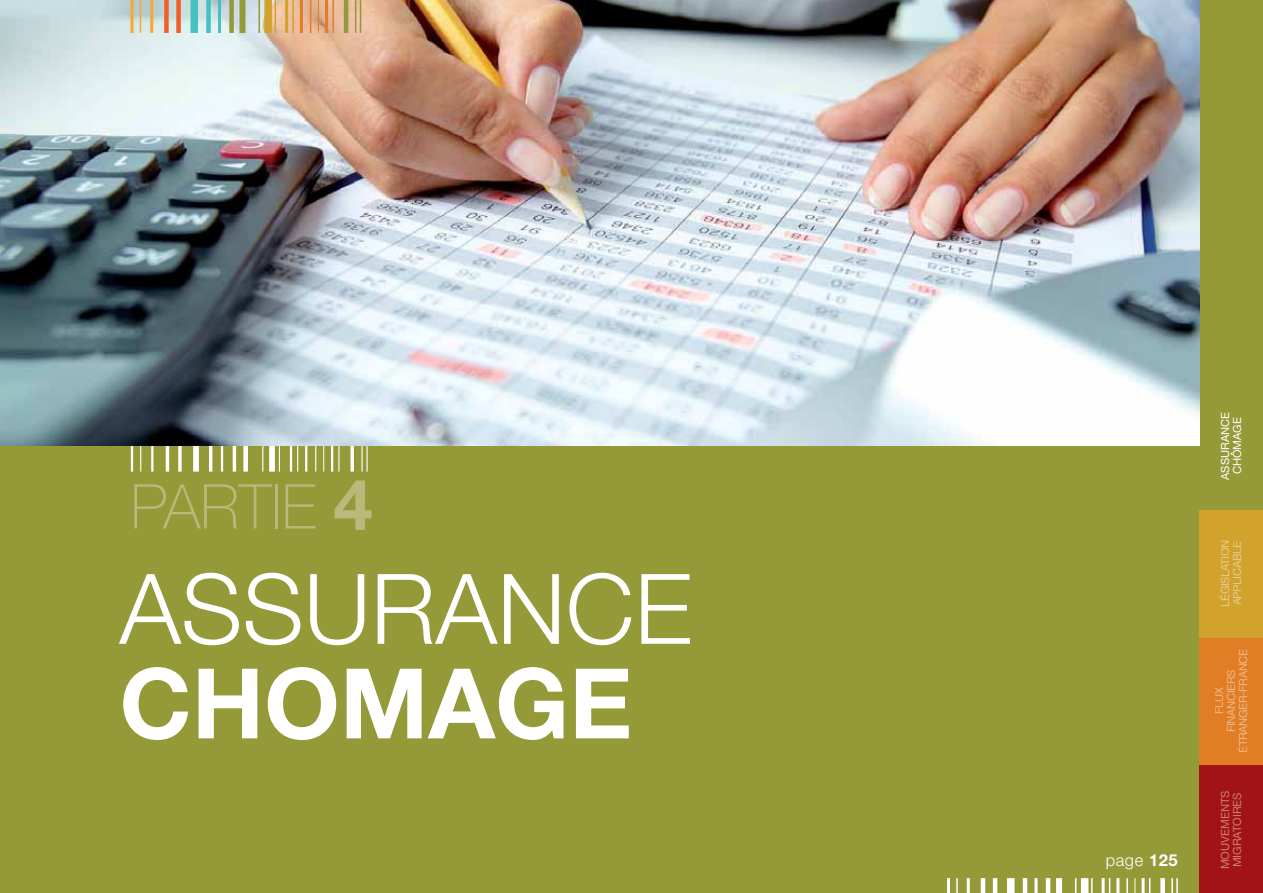
<style>
.page{position:relative;width:1263px;height:893px;background:#949a38}
.page>*{position:absolute;margin:0;border:0;box-sizing:border-box;transform-origin:0 0}
.t1{font:300 97.5px "Helvetica Neue LT Std";color:#fff}
.t2{font:700 97.5px "Helvetica Neue LT Std";color:#fff}
.t3{font:100 61.8px "Helvetica Neue LT Std";color:#bab97c}
.t4{font:300 16.5px "Helvetica Neue LT Std";color:#fff}
.t5{font:11.25px/12px "Helvetica Neue LT Std";letter-spacing:-.03em;color:#efb886;text-align:center}
.t6{font:11.25px/12px "Helvetica Neue LT Std";color:#cb816a}
.t7{font:11.25px/12px "Helvetica Neue LT Std";letter-spacing:-.03em;color:#e6cb8f}
.t8{font:11.25px/12px "Helvetica Neue LT Std";color:#fff;text-align:center}
.s1{font-weight:700;font-size:70.5px}
.s2{font-weight:700}
</style>
<div class="page">
<div style="left:1200px;top:510px;width:63px;height:128px;background:#d1a22c"></div>
<div style="left:1200px;top:638px;width:63px;height:127px;background:#e07d25"></div>
<div style="left:1200px;top:765px;width:63px;height:128px;background:#a21318"></div>
<hr style="left:947px;top:878px;width:3px;height:15px;background:#fff">
<svg style="left:956px;top:878px;width:2px;height:15px"></svg>
<hr style="left:967px;top:878px;width:3px;height:15px;background:#fff">
<hr style="left:981px;top:878px;width:4px;height:15px;background:#fff">
<hr style="left:993px;top:878px;width:4px;height:15px;background:#fff">
<div style="left:1007px;top:878px;width:7px;height:15px;background:#fff"></div>
<hr style="left:1023px;top:878px;width:4px;height:15px;background:#fff">
<hr style="left:1034px;top:878px;width:3px;height:15px;background:#fff">
<hr style="left:1046px;top:878px;width:4px;height:15px;background:#fff">
<div style="left:1056px;top:878px;width:6px;height:15px;background:#fff"></div>
<svg style="left:1075px;top:878px;width:1px;height:15px"></svg>
<div style="left:1081px;top:878px;width:7px;height:15px;background:#fff"></div>
<svg style="left:1091px;top:878px;width:2px;height:15px"></svg>
<hr style="left:1102px;top:878px;width:3px;height:15px;background:#fff">
<svg style="left:1109px;top:878px;width:1px;height:15px"></svg>
<hr style="left:1116px;top:878px;width:3px;height:15px;background:#fff">
<svg style="left:1126px;top:878px;width:2px;height:15px"></svg>
<svg style="left:1134px;top:878px;width:1px;height:15px"></svg>
<hr style="left:1141px;top:878px;width:3px;height:15px;background:#fff">
<svg style="left:1149px;top:878px;width:1px;height:15px"></svg>
<div style="left:1160px;top:878px;width:5px;height:15px;background:#fff"></div>
<svg style="left:1171px;top:878px;width:7px;height:15px"></svg>
<hr style="left:131px;top:446px;width:2px;height:26px;background:#fff">
<svg style="left:140px;top:446px;width:1px;height:26px"></svg>
<hr style="left:151px;top:446px;width:2px;height:26px;background:#fff">
<hr style="left:166px;top:446px;width:3px;height:26px;background:#fff">
<svg style="left:178px;top:446px;width:4px;height:26px"></svg>
<div style="left:193px;top:446px;width:6px;height:26px;background:#fff"></div>
<hr style="left:209px;top:446px;width:3px;height:26px;background:#fff">
<hr style="left:221px;top:446px;width:2px;height:26px;background:#fff">
<hr style="left:233px;top:446px;width:3px;height:26px;background:#fff">
<div style="left:243px;top:446px;width:5px;height:26px;background:#fff"></div>
<svg style="left:262px;top:446px;width:1px;height:26px"></svg>
<div style="left:269px;top:446px;width:6px;height:26px;background:#fff"></div>
<svg style="left:279px;top:446px;width:1px;height:26px"></svg>
<hr style="left:290px;top:446px;width:2px;height:26px;background:#fff">
<svg style="left:297px;top:446px;width:1px;height:26px"></svg>
<hr style="left:305px;top:446px;width:2px;height:26px;background:#fff">
<svg style="left:315px;top:446px;width:1px;height:26px"></svg>
<svg style="left:323px;top:446px;width:1px;height:26px"></svg>
<hr style="left:331px;top:446px;width:2px;height:26px;background:#fff">
<svg style="left:338px;top:446px;width:1px;height:26px"></svg>
<svg style="left:350px;top:446px;width:4px;height:26px"></svg>
<hr style="left:361px;top:446px;width:2px;height:26px;background:#fff">
<hr style="left:366px;top:446px;width:2px;height:26px;background:#fff">
<img style="left:0;top:0;width:1199px;height:446px">
<hr style="left:130px;top:0;width:3px;height:33px;background:#faa633">
<hr style="left:140px;top:0;width:1px;height:33px;background:#faa633">
<hr style="left:150px;top:0;width:3px;height:33px;background:#faa633">
<div style="left:164px;top:0;width:5px;height:33px;background:#f15f27"></div>
<div style="left:176px;top:0;width:5px;height:33px;background:#f15f27"></div>
<div style="left:190px;top:0;width:8px;height:33px;background:#46c1be"></div>
<div style="left:206px;top:0;width:5px;height:33px;background:#46c1be"></div>
<hr style="left:218px;top:0;width:3px;height:33px;background:#46c1be">
<div style="left:229px;top:0;width:5px;height:33px;background:#949a38"></div>
<div style="left:239px;top:0;width:6px;height:33px;background:#949a38"></div>
<hr style="left:258px;top:0;width:2px;height:33px;background:#949a38">
<div style="left:264px;top:0;width:8px;height:33px;background:#d1a22c"></div>
<hr style="left:275px;top:0;width:1px;height:33px;background:#d1a22c">
<hr style="left:285px;top:0;width:3px;height:33px;background:#d1a22c">
<hr style="left:292px;top:0;width:2px;height:33px;background:#d1a22c">
<hr style="left:300px;top:0;width:3px;height:33px;background:#e07d25">
<hr style="left:310px;top:0;width:1px;height:33px;background:#e07d25">
<hr style="left:318px;top:0;width:1px;height:33px;background:#e07d25">
<hr style="left:325px;top:0;width:3px;height:33px;background:#e07d25">
<hr style="left:332px;top:0;width:2px;height:33px;background:#e07d25">
<hr style="left:344px;top:0;width:4px;height:33px;background:#949a38">
<hr style="left:355px;top:0;width:1px;height:33px;background:#949a38">
<hr style="left:360px;top:0;width:1px;height:33px;background:#949a38">
<h2 class="t3" style="left:130px;top:471px;width:244px">PARTIE <span class="s1">4</span></h2>
<h1 class="t1" style="left:120px;top:574px;width:574px">ASSURANCE</h1>
<h1 class="t2" style="left:120px;top:669px;width:514px">CHOMAGE</h1>
<h3 class="t4" style="left:1106px;top:854px;width:73px">page <span class="s2">125</span></h3>
<p class="t8" style="left:1219px;top:480px;width:70px;rotate:-90deg">ASSURANCE<br>CHÔMAGE</p>
<p class="t7" style="left:1219px;top:607px;width:69px;rotate:-90deg">LÉGISLATION<br>APPLICABLE</p>
<p class="t5" style="left:1213px;top:753px;width:105px;rotate:-90deg">FLUX<br>FINANCIERS<br>ÉTRANGER-FRANCE</p>
<p class="t6" style="left:1219px;top:869px;width:80px;rotate:-90deg">MOUVEMENTS<br>MIGRATOIRES</p>
</div>
